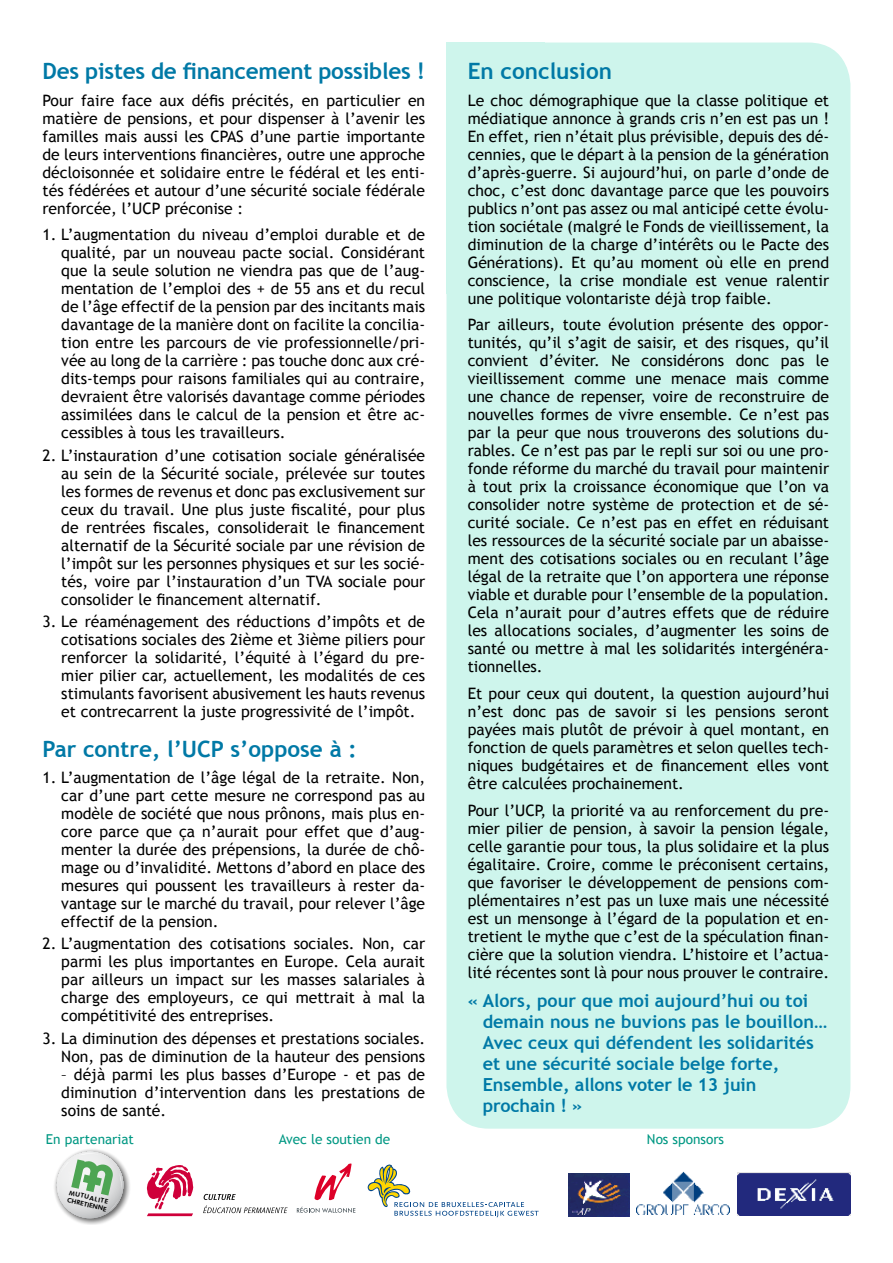
<style>
.page{position:relative;width:893px;height:1263px;background:#fff}
.page>*{position:absolute;margin:0;border:0;box-sizing:border-box;transform-origin:0 0}
.t1{font:700 22.5px "Trebuchet MS";letter-spacing:-.01em;color:#0079a6}
.t2{font:700 18px/21px "Trebuchet MS";color:#0079a6}
.t3{font:15.75px/18px "Trebuchet MS";color:#000;text-align:justify}
.t4{font:13.65px "Trebuchet MS";color:#009883}
.t5{font:800 6.45px/7.6px "Futura BT";color:#000}
</style>
<div class="page">
<div style="left:446px;top:43px;width:404px;height:1086px;background:#cef5ec;border-radius:43px"></div>
<div style="left:446px;top:43px;width:98px;height:251px;background:#cef5ec"></div>
<svg style="left:297px;top:1163px;width:58px;height:49px"></svg>
<svg style="left:147px;top:1165px;width:46px;height:51px"></svg>
<svg style="left:203px;top:1194px;width:85px;height:19px"></svg>
<svg style="left:367px;top:1164px;width:172px;height:53px"></svg>
<img style="left:568px;top:1173px;width:62px;height:43px">
<img style="left:636px;top:1171px;width:93px;height:44px">
<img style="left:737px;top:1172px;width:113px;height:44px">
<svg style="left:54px;top:1149px;width:76px;height:75px"></svg>
<svg style="left:57px;top:1152px;width:66px;height:66px"></svg>
<h1 class="t1" style="left:43px;top:57px;width:384px">Des pistes de financement possibles !</h1>
<p class="t3" style="left:43px;top:91px;width:384px">Pour faire face aux défis précités, en particulier en matière de pensions, et pour dispenser à l’avenir les familles mais aussi les CPAS d’une partie importante de leurs interventions financières, outre une approche décloisonnée et solidaire entre le fédéral et les enti&shy;tés fédérées et autour d’une sécurité sociale fédérale renforcée, l’UCP préconise :</p>
<p class="t3" style="left:61px;top:226px;width:365px;text-indent:-19px">1. L’augmentation du niveau d’emploi durable et de qualité, par un nouveau pacte social. Considérant que la seule solution ne viendra pas que de l’aug&shy;mentation de l’emploi des + de 55 ans et du recul de l’âge effectif de la pension par des incitants mais davantage de la manière dont on facilite la concilia&shy;tion entre les parcours de vie professionnelle/pri&shy;vée au long de la carrière : pas touche donc aux cré&shy;dits-temps pour raisons familiales qui au contraire, devraient être valorisés davantage comme périodes assimilées dans le calcul de la pension et être ac&shy;cessibles à tous les travailleurs.</p>
<p class="t3" style="left:61px;top:446px;width:365px;text-indent:-19px">2. L’instauration d’une cotisation sociale généralisée au sein de la Sécurité sociale, prélevée sur toutes les formes de revenus et donc pas exclusivement sur ceux du travail. Une plus juste fiscalité, pour plus de rentrées fiscales, consoliderait le financement alternatif de la Sécurité sociale par une révision de l’impôt sur les personnes physiques et sur les socié&shy;tés, voire par l’instauration d’un TVA sociale pour consolider le financement alternatif.</p>
<p class="t3" style="left:61px;top:613px;width:365px;text-indent:-19px">3. Le réaménagement des réductions d’impôts et de cotisations sociales des 2ième et 3ième piliers pour renforcer la solidarité, l’équité à l’égard du pre&shy;mier pilier car, actuellement, les modalités de ces stimulants favorisent abusivement les hauts revenus et contrecarrent la juste progressivité de l’impôt.</p>
<h1 class="t1" style="left:43px;top:735px;width:316px">Par contre, l’UCP s’oppose à :</h1>
<p class="t3" style="left:61px;top:769px;width:365px;text-indent:-19px">1. L’augmentation de l’âge légal de la retraite. Non, car d’une part cette mesure ne correspond pas au modèle de société que nous prônons, mais plus en&shy;core parce que ça n’aurait pour effet que d’aug&shy;menter la durée des prépensions, la durée de chô&shy;mage ou d’invalidité. Mettons d’abord en place des mesures qui poussent les travailleurs à rester da&shy;vantage sur le marché du travail, pour relever l’âge effectif de la pension.</p>
<p class="t3" style="left:61px;top:935px;width:365px;text-indent:-19px">2. L’augmentation des cotisations sociales. Non, car parmi les plus importantes en Europe. Cela aurait par ailleurs un impact sur les masses salariales à charge des employeurs, ce qui mettrait à mal la compétitivité des entreprises.</p>
<p class="t3" style="left:43px;top:1029px;width:384px;text-align:right">3. La diminution des dépenses et prestations sociales.<br>Non, pas de diminution de la hauteur des pensions</p>
<p class="t3" style="left:61px;top:1065px;width:365px">– déjà parmi les plus basses d’Europe - et pas de diminution d’intervention dans les prestations de soins de santé.</p>
<p class="t4" style="left:46px;top:1131px;width:90px">En partenariat</p>
<p class="t4" style="left:279px;top:1131px;width:113px">Avec le soutien de</p>
<p class="t4" style="left:647px;top:1131px;width:79px">Nos sponsors</p>
<h1 class="t1" style="left:468px;top:57px;width:146px">En conclusion</h1>
<p class="t3" style="left:468px;top:91px;width:363px">Le choc démographique que la classe politique et médiatique annonce à grands cris n’en est pas un !<br>En effet, rien n’était plus prévisible, depuis des dé&shy;cennies, que le départ à la pension de la génération d’après-guerre. Si aujourd’hui, on parle d’onde de choc, c’est donc davantage parce que les pouvoirs publics n’ont pas assez ou mal anticipé cette évolu&shy;tion sociétale (malgré le Fonds de vieillissement, la diminution de la charge d’intérêts ou le Pacte des Générations). Et qu’au moment où elle en prend conscience, la crise mondiale est venue ralentir une politique volontariste déjà trop faible.</p>
<p class="t3" style="left:468px;top:316px;width:363px">Par ailleurs, toute évolution présente des oppor&shy;tunités, qu’il s’agit de saisir, et des risques, qu’il convient d’éviter. Ne considérons donc pas le vieillissement comme une menace mais comme une chance de repenser, voire de reconstruire de nouvelles formes de vivre ensemble. Ce n’est pas par la peur que nous trouverons des solutions du&shy;rables. Ce n’est pas par le repli sur soi ou une pro&shy;fonde réforme du marché du travail pour maintenir à tout prix la croissance économique que l’on va consolider notre système de protection et de sé&shy;curité sociale. Ce n’est pas en effet en réduisant les ressources de la sécurité sociale par un abaisse&shy;ment des cotisations sociales ou en reculant l’âge légal de la retraite que l’on apportera une réponse viable et durable pour l’ensemble de la population.<br>Cela n’aurait pour d’autres effets que de réduire les allocations sociales, d’augmenter les soins de santé ou mettre à mal les solidarités intergénéra&shy;tionnelles.</p>
<p class="t3" style="left:468px;top:685px;width:363px">Et pour ceux qui doutent, la question aujourd’hui n’est donc pas de savoir si les pensions seront payées mais plutôt de prévoir à quel montant, en fonction de quels paramètres et selon quelles tech&shy;niques budgétaires et de financement elles vont être calculées prochainement.</p>
<p class="t3" style="left:468px;top:801px;width:363px">Pour l’UCP, la priorité va au renforcement du pre&shy;mier pilier de pension, à savoir la pension légale, celle garantie pour tous, la plus solidaire et la plus égalitaire. Croire, comme le préconisent certains, que favoriser le développement de pensions com&shy;plémentaires n’est pas un luxe mais une nécessité est un mensonge à l’égard de la population et en&shy;tretient le mythe que c’est de la spéculation finan&shy;cière que la solution viendra. L’histoire et l’actua&shy;lité récentes sont là pour nous prouver le contraire.</p>
<p class="t2" style="left:483px;top:990px;width:346px;text-indent:-15px">« Alors, pour que moi aujourd’hui ou toi demain nous ne buvions pas le bouillon… Avec ceux qui défendent les solidarités et une sécurité sociale belge forte, Ensemble, allons voter le 13 juin prochain ! »</p>
<p class="t5" style="left:70px;top:1189px;width:42px;rotate:13deg">MUTUALITE<br>CHRETIENNE</p>
</div>
